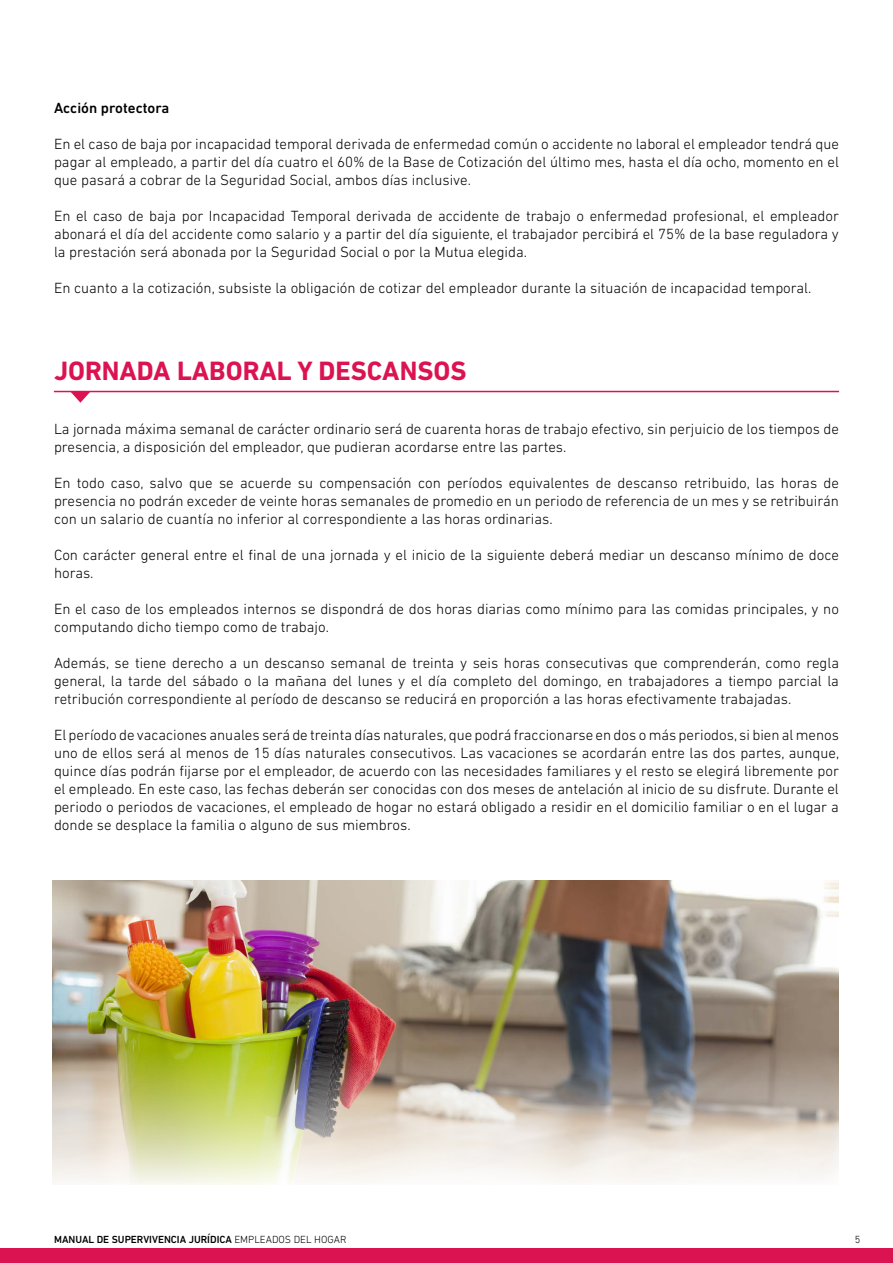
<style>
.page{position:relative;width:893px;height:1263px;background:#fff}
.page>*{position:absolute;margin:0;border:0;box-sizing:border-box;transform-origin:0 0}
.t1{font:700 27px "DIN Next LT Pro";color:#dc1351}
.t2{font:300 15px/18px "DIN Next LT Pro";color:#000;text-align:justify}
.t3{font:500 15px "DIN Next LT Pro";color:#000}
.t4{font:500 10.5px "DIN Next LT Pro";color:#000}
.t5{font:300 10.5px "DIN Next LT Pro";color:#000}
.s1{font-weight:300}
</style>
<div class="page">
<div style="left:0;top:1248px;width:893px;height:14px;background:#dc1351"></div>
<img style="left:52px;top:880px;width:787px;height:169px">
<img style="left:52px;top:1049px;width:787px;height:136px">
<svg style="left:71px;top:392px;width:19px;height:11px"></svg>
<hr style="left:54px;top:391px;width:785px;height:1px;background:#dc1351">
<p class="t3" style="left:54px;top:99px;width:117px">Acción protectora</p>
<p class="t2" style="left:54px;top:135px;width:786px">En el caso de baja por incapacidad temporal derivada de enfermedad común o accidente no laboral el empleador tendrá que pagar al empleado, a partir del día cuatro el 60% de la Base de Cotización del último mes, hasta el día ocho, momento en el que pasará a cobrar de la Seguridad Social, ambos días inclusive.</p>
<p class="t2" style="left:54px;top:207px;width:786px">En el caso de baja por Incapacidad Temporal derivada de accidente de trabajo o enfermedad profesional, el empleador abonará el día del accidente como salario y a partir del día siguiente, el trabajador percibirá el 75% de la base reguladora y la prestación será abonada por la Seguridad Social o por la Mutua elegida.</p>
<p class="t2" style="left:54px;top:279px;width:759px">En cuanto a la cotización, subsiste la obligación de cotizar del empleador durante la situación de incapacidad temporal.</p>
<h1 class="t1" style="left:54px;top:355px;width:414px">JORNADA LABORAL Y DESCANSOS</h1>
<p class="t2" style="left:54px;top:419px;width:786px">La jornada máxima semanal de carácter ordinario será de cuarenta horas de trabajo efectivo, sin perjuicio de los tiempos de presencia, a disposición del empleador, que pudieran acordarse entre las partes.</p>
<p class="t2" style="left:54px;top:473px;width:786px">En todo caso, salvo que se acuerde su compensación con períodos equivalentes de descanso retribuido, las horas de presencia no podrán exceder de veinte horas semanales de promedio en un periodo de referencia de un mes y se retribuirán con un salario de cuantía no inferior al correspondiente a las horas ordinarias.</p>
<p class="t2" style="left:54px;top:545px;width:786px">Con carácter general entre el final de una jornada y el inicio de la siguiente deberá mediar un descanso mínimo de doce horas.</p>
<p class="t2" style="left:54px;top:599px;width:786px">En el caso de los empleados internos se dispondrá de dos horas diarias como mínimo para las comidas principales, y no computando dicho tiempo como de trabajo.</p>
<p class="t2" style="left:54px;top:653px;width:786px">Además, se tiene derecho a un descanso semanal de treinta y seis horas consecutivas que comprenderán, como regla general, la tarde del sábado o la mañana del lunes y el día completo del domingo, en trabajadores a tiempo parcial la retribución correspondiente al período de descanso se reducirá en proporción a las horas efectivamente trabajadas.</p>
<p class="t2" style="left:54px;top:725px;width:787px">El período de vacaciones anuales será de treinta días naturales, que podrá fraccionarse en dos o más periodos, si bien al menos uno de ellos será al menos de 15 días naturales consecutivos. Las vacaciones se acordarán entre las dos partes, aunque, quince días podrán fijarse por el empleador, de acuerdo con las necesidades familiares y el resto se elegirá libremente por el empleado. En este caso, las fechas deberán ser conocidas con dos meses de antelación al inicio de su disfrute. Durante el periodo o periodos de vacaciones, el empleado de hogar no estará obligado a residir en el domicilio familiar o en el lugar a donde se desplace la familia o alguno de sus miembros.</p>
<p class="t4" style="left:54px;top:1233px;width:294px">MANUAL DE SUPERVIVENCIA JURÍDICA <span class="s1">EMPLEADOS DEL HOGAR</span></p>
<p class="t5" style="left:855px;top:1233px;width:7px">5</p>
</div>
